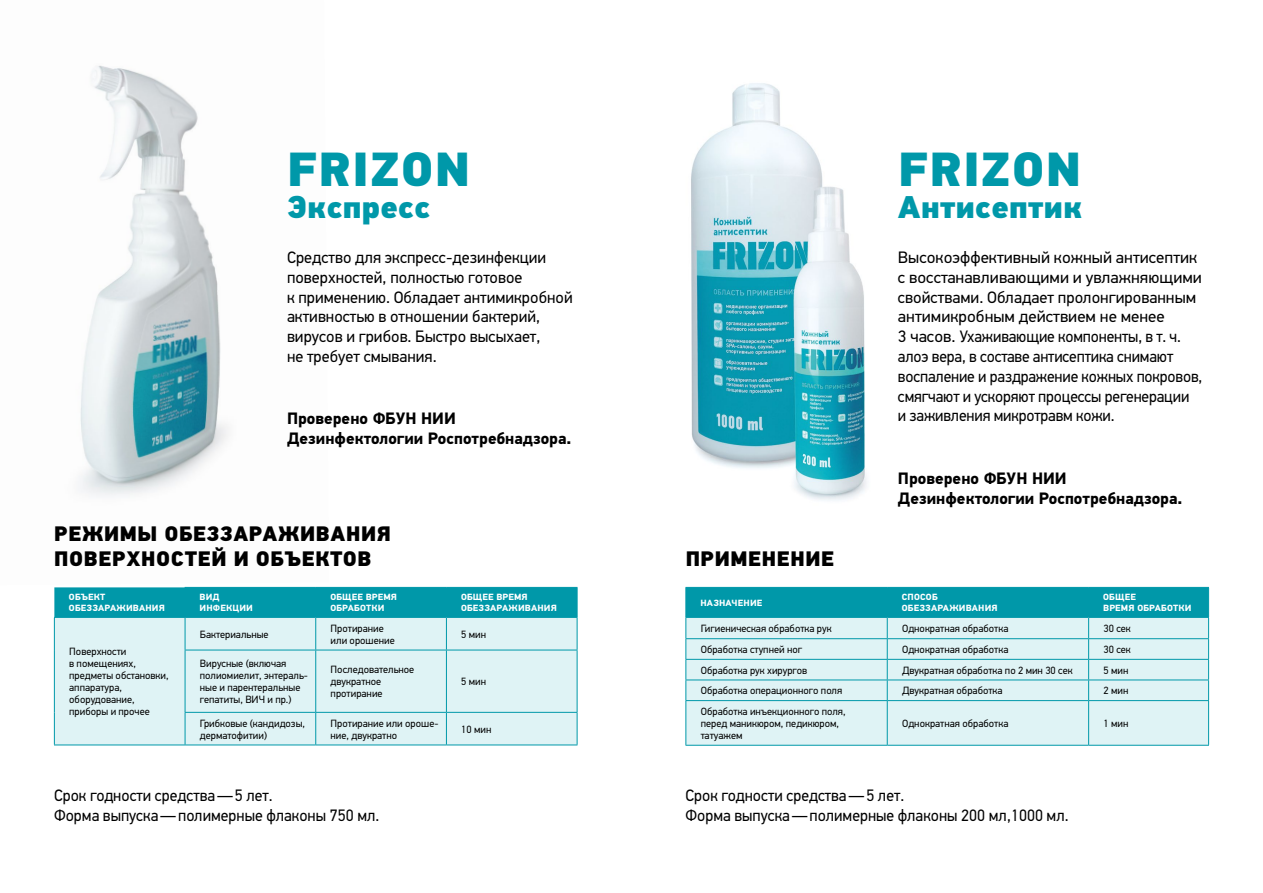
<style>
.page{position:relative;width:1263px;height:893px;background:#fff}
.page>*{position:absolute;margin:0;border:0;box-sizing:border-box;transform-origin:0 0}
.t1{font:900 48px "PF Din Text Pro";letter-spacing:.03em;color:#0098a9}
.t2{font:900 31.5px "PF Din Text Pro";letter-spacing:.01em;color:#0098a9}
.t3{font:900 21px/25.2px "PF Din Text Pro";letter-spacing:.03em;color:#000}
.t4{font:16.5px/19.8px "PF Din Text Pro";color:#000}
.t5{font:16.5px/19.8px "PF Din Text Pro";color:#000;scale:1.04 1}
.t6{font:700 16.5px/19.8px "PF Din Text Pro";color:#000}
.t7{font:10.5px/12px "PF Din Text Pro";color:#000}
.t8{font:700 9px/11.2px "PF Din Text Pro";letter-spacing:.02em;color:#fff;scale:1.04 1}
</style>
<div class="page">
<img style="left:80px;top:65px;width:148px;height:431px">
<img style="left:691px;top:83px;width:176px;height:418px">
<div style="left:55px;top:618px;width:522px;height:127px;background:#dff3f5"></div>
<div style="left:54px;top:587px;width:524px;height:30px;background:#0098a9"></div>
<hr style="left:54px;top:617px;width:131px;height:1px;background:#0098a9">
<hr style="left:54px;top:618px;width:1px;height:32px;background:#0098a9">
<hr style="left:185px;top:617px;width:131px;height:1px;background:#0098a9">
<hr style="left:185px;top:618px;width:1px;height:32px;background:#0098a9">
<hr style="left:316px;top:617px;width:130px;height:1px;background:#0098a9">
<hr style="left:315px;top:618px;width:1px;height:32px;background:#0098a9">
<hr style="left:446px;top:617px;width:131px;height:1px;background:#0098a9">
<hr style="left:446px;top:618px;width:1px;height:32px;background:#0098a9">
<hr style="left:577px;top:618px;width:1px;height:32px;background:#0098a9">
<hr style="left:54px;top:650px;width:1px;height:62px;background:#0098a9">
<hr style="left:185px;top:650px;width:131px;height:1px;background:#0098a9">
<hr style="left:185px;top:650px;width:1px;height:62px;background:#0098a9">
<hr style="left:316px;top:650px;width:130px;height:1px;background:#0098a9">
<hr style="left:315px;top:650px;width:1px;height:62px;background:#0098a9">
<hr style="left:446px;top:650px;width:131px;height:1px;background:#0098a9">
<hr style="left:446px;top:650px;width:1px;height:62px;background:#0098a9">
<hr style="left:577px;top:650px;width:1px;height:62px;background:#0098a9">
<hr style="left:54px;top:712px;width:1px;height:33px;background:#0098a9">
<hr style="left:185px;top:712px;width:131px;height:1px;background:#0098a9">
<hr style="left:185px;top:713px;width:1px;height:32px;background:#0098a9">
<hr style="left:316px;top:712px;width:130px;height:1px;background:#0098a9">
<hr style="left:315px;top:713px;width:1px;height:32px;background:#0098a9">
<hr style="left:446px;top:712px;width:131px;height:1px;background:#0098a9">
<hr style="left:446px;top:713px;width:1px;height:32px;background:#0098a9">
<hr style="left:577px;top:713px;width:1px;height:32px;background:#0098a9">
<hr style="left:54px;top:745px;width:131px;height:1px;background:#0098a9">
<hr style="left:185px;top:745px;width:131px;height:1px;background:#0098a9">
<hr style="left:316px;top:745px;width:130px;height:1px;background:#0098a9">
<hr style="left:446px;top:745px;width:131px;height:1px;background:#0098a9">
<div style="left:686px;top:701px;width:522px;height:44px;background:#dff3f5"></div>
<svg style="left:685px;top:587px;width:524px;height:113px;background:#9bd7dd"></svg>
<hr style="left:685px;top:700px;width:202px;height:1px;background:#0098a9">
<hr style="left:685px;top:701px;width:1px;height:44px;background:#0098a9">
<hr style="left:887px;top:700px;width:202px;height:1px;background:#0098a9">
<hr style="left:887px;top:701px;width:1px;height:44px;background:#0098a9">
<hr style="left:1089px;top:700px;width:120px;height:1px;background:#0098a9">
<hr style="left:1088px;top:701px;width:1px;height:44px;background:#0098a9">
<hr style="left:1208px;top:701px;width:1px;height:44px;background:#0098a9">
<hr style="left:685px;top:745px;width:202px;height:1px;background:#0098a9">
<hr style="left:887px;top:745px;width:202px;height:1px;background:#0098a9">
<hr style="left:1089px;top:745px;width:120px;height:1px;background:#0098a9">
<h1 class="t1" style="left:287px;top:139px;width:184px">FRIZON</h1>
<h2 class="t2" style="left:287px;top:187px;width:145px">Экспресс</h2>
<h3 class="t4" style="left:287px;top:248px;width:287px">Средство для экспресс-дезинфекции поверхностей, полностью готовое<br>к применению. Обладает антимикробной активностью в отношении бактерий, вирусов и грибов. Быстро высыхает,<br>не требует смывания.</h3>
<h3 class="t6" style="left:287px;top:409px;width:286px">Проверено ФБУН НИИ<br>Дезинфектологии Роспотребнадзора.</h3>
<h3 class="t3" style="left:54px;top:522px;width:338px">РЕЖИМЫ ОБЕЗЗАРАЖИВАНИЯ<br>ПОВЕРХНОСТЕЙ И ОБЪЕКТОВ</h3>
<p class="t8" style="left:69px;top:592px;width:94px">ОБЪЕКТ<br>ОБЕЗЗАРАЖИВАНИЯ</p>
<p class="t8" style="left:200px;top:592px;width:53px">ВИД<br>ИНФЕКЦИИ</p>
<p class="t8" style="left:330px;top:592px;width:66px">ОБЩЕЕ ВРЕМЯ<br>ОБРАБОТКИ</p>
<p class="t8" style="left:461px;top:592px;width:94px">ОБЩЕЕ ВРЕМЯ<br>ОБЕЗЗАРАЖИВАНИЯ</p>
<p class="t7" style="left:69px;top:646px;width:101px">Поверхности<br>в помещениях, предметы обстановки, аппаратура, оборудование, приборы и прочее</p>
<p class="t7" style="left:200px;top:628px;width:70px">Бактериальные</p>
<p class="t7" style="left:331px;top:622px;width:66px">Протирание или орошение</p>
<p class="t7" style="left:461px;top:628px;width:26px">5 мин</p>
<p class="t7" style="left:200px;top:658px;width:110px">Вирусные (включая полиомиелит, энтераль&shy;ные и парентеральные гепатиты, ВИЧ и пр.)</p>
<p class="t7" style="left:331px;top:664px;width:85px">Последовательное двукратное протирание</p>
<p class="t7" style="left:461px;top:676px;width:26px">5 мин</p>
<p class="t7" style="left:200px;top:717px;width:107px">Грибковые (кандидозы, дерматофитии)</p>
<p class="t7" style="left:331px;top:717px;width:109px">Протирание или ороше&shy;ние, двукратно</p>
<p class="t7" style="left:461px;top:723px;width:32px">10 мин</p>
<h1 class="t1" style="left:898px;top:139px;width:184px">FRIZON</h1>
<h2 class="t2" style="left:898px;top:187px;width:186px">Антисептик</h2>
<p class="t5" style="left:898px;top:248px;width:294px">Высокоэффективный кожный антисептик с -восстанавливающими и -увлажняющими свойствами. Обладает пролонгированным антимикробным действием не менее<br>3 часов. Ухаживающие компоненты, в т. ч. алоэ вера, в составе антисептика снимают воспаление и раздражение кожных покровов, смягчают и ускоряют процессы регенерации<br>и заживления микротравм кожи.</p>
<h3 class="t6" style="left:898px;top:469px;width:286px">Проверено ФБУН НИИ<br>Дезинфектологии Роспотребнадзора.</h3>
<h3 class="t3" style="left:686px;top:547px;width:150px">ПРИМЕНЕНИЕ</h3>
<p class="t8" style="left:700px;top:597px;width:61px">НАЗНАЧЕНИЕ</p>
<p class="t8" style="left:902px;top:592px;width:94px">СПОСОБ<br>ОБЕЗЗАРАЖИВАНИЯ</p>
<p class="t8" style="left:1103px;top:592px;width:86px">ОБЩЕЕ<br>ВРЕМЯ ОБРАБОТКИ</p>
<p class="t7" style="left:701px;top:622px;width:132px">Гигиеническая обработка рук</p>
<p class="t7" style="left:902px;top:622px;width:108px">Однократная обработка</p>
<p class="t7" style="left:1103px;top:622px;width:29px">30 сек</p>
<p class="t7" style="left:701px;top:643px;width:103px">Обработка ступней ног</p>
<p class="t7" style="left:902px;top:643px;width:108px">Однократная обработка</p>
<p class="t7" style="left:1103px;top:643px;width:29px">30 сек</p>
<p class="t7" style="left:701px;top:664px;width:108px">Обработка рук хирургов</p>
<p class="t7" style="left:902px;top:664px;width:172px">Двукратная обработка по 2 мин 30 сек</p>
<p class="t7" style="left:1103px;top:664px;width:26px">5 мин</p>
<p class="t7" style="left:701px;top:685px;width:143px">Обработка операционного поля</p>
<p class="t7" style="left:902px;top:685px;width:102px">Двукратная обработка</p>
<p class="t7" style="left:1103px;top:685px;width:26px">2 мин</p>
<p class="t7" style="left:701px;top:705px;width:146px">Обработка инъекционного поля, перед маникюром, педикюром, татуажем</p>
<p class="t7" style="left:902px;top:717px;width:108px">Однократная обработка</p>
<p class="t7" style="left:1103px;top:717px;width:26px">1 мин</p>
<h3 class="t4" style="left:54px;top:785px;width:327px">Срок годности средства—5 лет.<br>Форма выпуска—полимерные флаконы 750 мл.</h3>
<h3 class="t4" style="left:685px;top:785px;width:385px">Срок годности средства—5 лет.<br>Форма выпуска—полимерные флаконы 200 мл,1000 мл.</h3>
</div>
